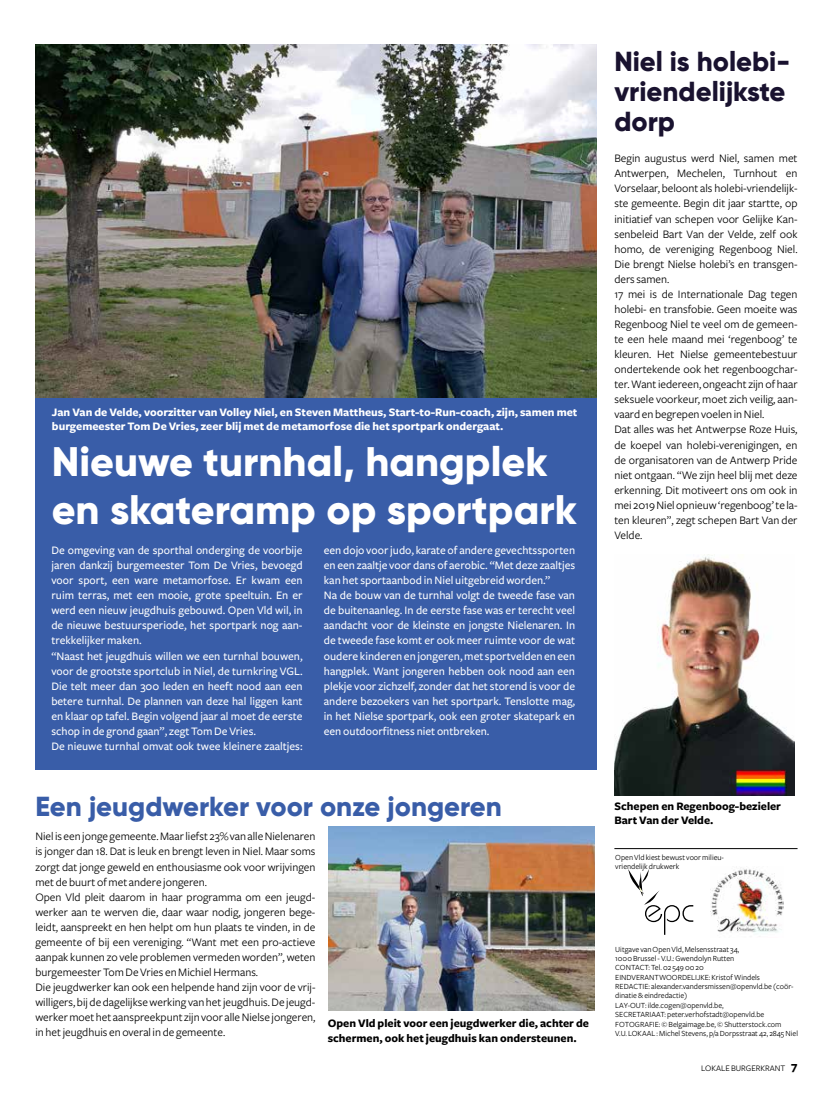
<style>
.page{position:relative;width:833px;height:1117px;background:#fff}
.page>*{position:absolute;margin:0;border:0;box-sizing:border-box;transform-origin:0 0}
.t1{font:800 41.25px/47.5px "Gilroy";color:#fff}
.t2{font:800 27.5px/30px "Gilroy";color:#19122f}
.t3{font:800 27.5px "Gilroy";color:#395da8}
.t4{font:11.88px/15px "Freight Sans";color:#000}
.t5{font:500 11.88px/15px "Freight Sans";color:#fff}
.t6{font:700 11.88px/14.4px "Freight Sans";color:#fff}
.t7{font:700 11.88px/14.4px "Freight Sans";color:#000}
.t8{font:8.75px "Freight Sans";color:#000}
.t9{font:8.12px/9.4px "Freight Sans";color:#000}
</style>
<div class="page">
<div style="left:35px;top:44px;width:561px;height:725px;background:#395da8"></div>
<img style="left:329px;top:826px;width:265px;height:184px">
<img style="left:711px;top:868px;width:73px;height:65px">
<svg style="left:628px;top:868px;width:65px;height:66px"></svg>
<hr style="left:614px;top:848px;width:183px;height:1px;background:#000">
<img style="left:36px;top:44px;width:560px;height:353px">
<img style="left:614px;top:554px;width:180px;height:241px">
<p class="t6" style="left:52px;top:405px;width:527px">Jan Van de Velde, voorzitter van Volley Niel, en Steven Mattheus, Start-to-Run-coach, zijn, samen met burgemeester Tom De Vries, zeer blij met de metamorfose die het sportpark ondergaat.</p>
<h1 class="t1" style="left:52px;top:438px;width:526px">Nieuwe turnhal, hangplek en skateramp op sportpark</h1>
<p class="t5" style="left:51px;top:543px;width:253px">De omgeving van de sporthal onderging de voorbije jaren dankzij burgemeester Tom De Vries, bevoegd voor sport, een ware metamorfose. Er kwam een ruim terras, met een mooie, grote speeltuin. En er werd een nieuw jeugdhuis gebouwd. Open Vld wil, in de nieuwe bestuursperiode, het sportpark nog aan&shy;trekkelijker maken.<br>“Naast het jeugdhuis willen we een turnhal bouwen, voor de grootste sportclub in Niel, de turnkring VGL.<br>Die telt meer dan 300 leden en heeft nood aan een betere turnhal. De plannen van deze hal liggen kant en klaar op tafel. Begin volgend jaar al moet de eerste schop in de grond gaan”, zegt Tom De Vries.<br>De nieuwe turnhal omvat ook twee kleinere zaaltjes:</p>
<p class="t5" style="left:324px;top:542px;width:253px">een dojo voor judo, karate of andere gevechtssporten en een zaaltje voor dans of aerobic. “Met deze zaaltjes kan het sportaanbod in Niel uitgebreid worden.”<br>Na de bouw van de turnhal volgt de tweede fase van de buitenaanleg. In de eerste fase was er terecht veel aandacht voor de kleinste en jongste Nielenaren. In de tweede fase komt er ook meer ruimte voor de wat oudere kinderen en jongeren, met sportvelden en een hangplek. Want jongeren hebben ook nood aan een plekje voor zichzelf, zonder dat het storend is voor de andere bezoekers van het sportpark. Tenslotte mag, in het Nielse sportpark, ook een groter skatepark en een outdoorfitness niet ontbreken.</p>
<h2 class="t3" style="left:36px;top:788px;width:468px">Een jeugdwerker voor onze jongeren</h2>
<p class="t4" style="left:35px;top:829px;width:281px">Niel is een jonge gemeente. Maar liefst 23% van alle Nielenaren is jonger dan 18. Dat is leuk en brengt leven in Niel. Maar soms zorgt dat jonge geweld en enthousiasme ook voor wrijvingen met de buurt of met andere jongeren.<br>Open Vld pleit daarom in haar programma om een jeugd&shy;werker aan te werven die, daar waar nodig, jongeren bege&shy;leidt, aanspreekt en hen helpt om hun plaats te vinden, in de gemeente of bij een vereniging. “Want met een pro-actieve aanpak kunnen zo vele problemen vermeden worden”, weten burgemeester Tom De Vries en Michiel Hermans.<br>Die jeugdwerker kan ook een helpende hand zijn voor de vrij&shy;willigers, bij de dagelijkse werking van het jeugdhuis. De jeugd&shy;werker moet het aanspreekpunt zijn voor alle Nielse jongeren, in het jeugdhuis en overal in de gemeente.</p>
<p class="t7" style="left:328px;top:1016px;width:263px">Open Vld pleit voor een jeugdwerker die, achter de schermen, ook het jeugdhuis kan ondersteunen.</p>
<h2 class="t2" style="left:614px;top:46px;width:177px">Niel is holebi&shy;vriendelijkste dorp</h2>
<p class="t4" style="left:614px;top:151px;width:185px">Begin augustus werd Niel, samen met Antwerpen, Mechelen, Turnhout en Vorselaar, beloont als holebi-vriendelijk&shy;ste gemeente. Begin dit jaar startte, op initiatief van schepen voor Gelijke Kan&shy;senbeleid Bart Van der Velde, zelf ook homo, de vereniging Regenboog Niel.<br>Die brengt Nielse holebi’s en transgen&shy;ders samen.<br>17 mei is de Internationale Dag tegen holebi- en transfobie. Geen moeite was Regenboog Niel te veel om de gemeen&shy;te een hele maand mei ‘regenboog’ te kleuren. Het Nielse gemeentebestuur ondertekende ook het regenboogchar&shy;ter. Want iedereen, ongeacht zijn of haar seksuele voorkeur, moet zich veilig, aan&shy;vaard en begrepen voelen in Niel.<br>Dat alles was het Antwerpse Roze Huis, de koepel van holebi-verenigingen, en de organisatoren van de Antwerp Pride niet ontgaan. “We zijn heel blij met deze erkenning. Dit motiveert ons om ook in mei 2019 Niel opnieuw ‘regenboog’ te la&shy;ten kleuren”, zegt schepen Bart Van der Velde.</p>
<p class="t7" style="left:614px;top:799px;width:168px">Schepen en Regenboog-bezieler<br>Bart Van der Velde.</p>
<p class="t9" style="left:615px;top:852px;width:110px">Open Vld kiest bewust voor milieu&shy;vriendelijk drukwerk</p>
<p class="t9" style="left:615px;top:944px;width:184px">Uitgave van Open Vld, Melsensstraat 34,<br>1000 Brussel - V.U.: Gwendolyn Rutten<br>CONTACT: Tel. 02 549 00 20<br>EINDVERANTWOORDELIJKE: Kristof Windels<br>REDACTIE: alexander.vandersmissen@openvld.be (coör&shy;dinatie &amp; eindredactie)<br>LAY-OUT: ilde.cogen@openvld.be,<br>SECRETARIAAT: peter.verhofstadt@openvld.be FOTOGRAFIE: © Belgaimage.be, © Shutterstock.com<br>V.U. LOKAAL : Michel Stevens, p/a Dorpsstraat 42, 2845 Niel</p>
<p class="t8" style="left:701px;top:1063px;width:98px">LOKALE BURGERKRANT <sup>7</sup></p>
</div>
